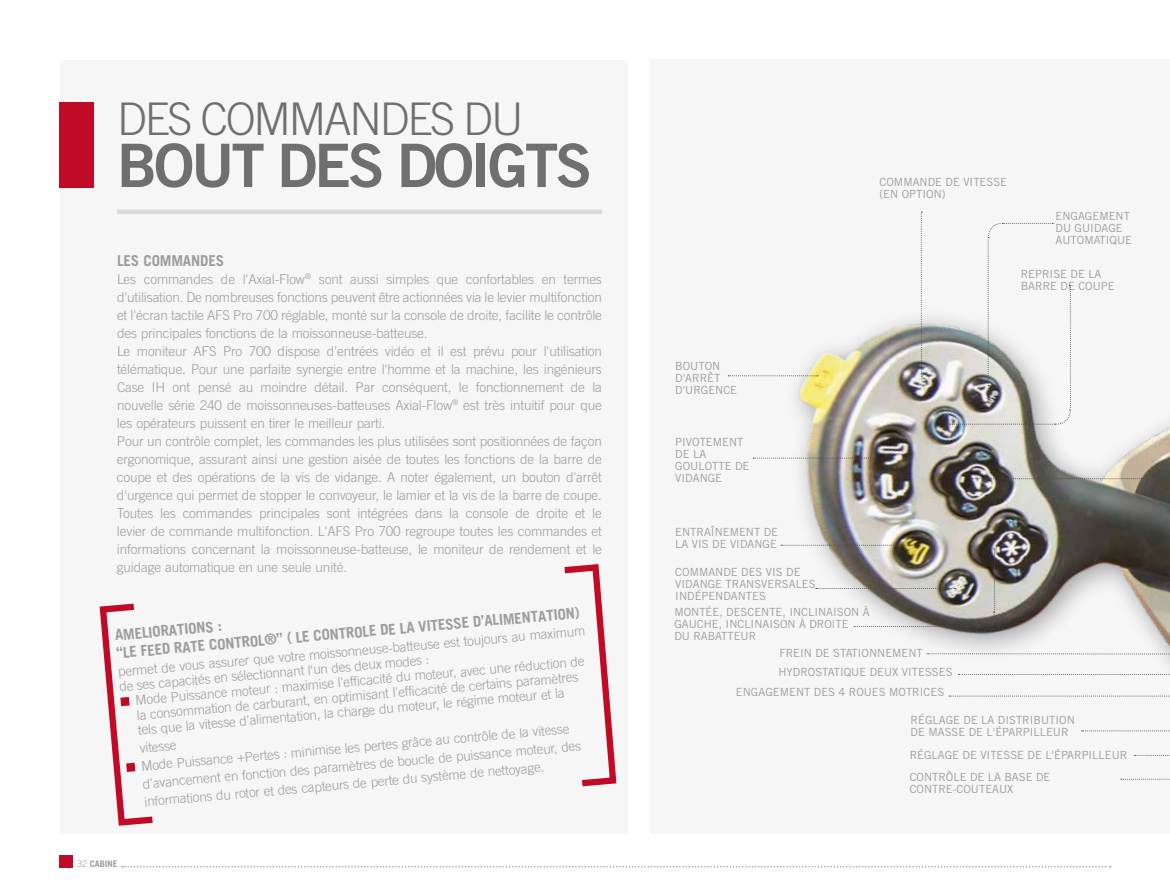
<style>
.page{position:relative;width:1170px;height:893px;background:#fff}
.page>*{position:absolute;margin:0;border:0;box-sizing:border-box;transform-origin:0 0}
.t1{font:60px "Trade Gothic LT Std Bd 2";letter-spacing:-.05em;color:#706f6f}
.t2{font:300 45px "Trade Gothic LT Std";letter-spacing:-.05em;color:#706f6f}
.t3{font:700 15px/18px "Trade Gothic LT Pro";color:#9d9d9c}
.t4{font:700 15px "Trade Gothic LT Std";letter-spacing:-.01em;color:#9d9d9c}
.t5{font:300 13.5px/18px "Trade Gothic LT Std";letter-spacing:-.01em;color:#9d9d9c}
.t6{font:11.25px/12px "Trade Gothic LT Std";color:#9d9d9c}
.t7{font:700 9px "Trade Gothic LT Std";color:#9d9d9c}
.s1{font-weight:300}
</style>
<div class="page">
<div style="left:651px;top:60px;width:518px;height:774px;background:#f6f6f6"></div>
<img style="left:728px;top:211px;width:441px;height:569px">
<div style="left:60px;top:855px;width:13px;height:12px;background:#c10a25"></div>
<div style="left:60px;top:60px;width:567px;height:774px;background:#f6f6f6"></div>
<hr style="left:117px;top:210px;width:485px;height:4px;background:#dadada">
<div style="left:60px;top:102px;width:34px;height:85px;background:#c10a25"></div>
<svg style="left:564px;top:564px;width:53px;height:223px"></svg>
<svg style="left:99px;top:603px;width:54px;height:223px"></svg>
<svg style="left:122px;top:866px;width:988px;height:1px"></svg>
<svg style="left:928px;top:653px;width:242px;height:8px"></svg>
<svg style="left:950px;top:696px;width:220px;height:1px"></svg>
<svg style="left:920px;top:212px;width:2px;height:165px"></svg>
<svg style="left:728px;top:375px;width:90px;height:1px"></svg>
<svg style="left:753px;top:458px;width:121px;height:1px"></svg>
<svg style="left:950px;top:223px;width:121px;height:202px"></svg>
<svg style="left:973px;top:478px;width:197px;height:1px"></svg>
<svg style="left:1082px;top:731px;width:88px;height:1px"></svg>
<svg style="left:1135px;top:755px;width:35px;height:1px"></svg>
<svg style="left:959px;top:671px;width:211px;height:4px"></svg>
<svg style="left:1121px;top:779px;width:49px;height:1px"></svg>
<img style="left:781px;top:545px;width:214px;height:82px">
<h2 class="t2" style="left:117px;top:92px;width:408px">DES COMMANDES DU</h2>
<h1 class="t1" style="left:117px;top:128px;width:476px">BOUT DES DOIGTS</h1>
<p class="t4" style="left:117px;top:251px;width:108px">LES COMMANDES</p>
<p class="t5" style="left:117px;top:270px;width:486px">Les commandes de l'Axial-Flow<sup>®</sup> sont aussi simples que confortables en termes d'utilisation. De nombreuses fonctions peuvent être actionnées via le levier multifonction et l'écran tactile AFS Pro 700 réglable, monté sur la console de droite, facilite le contrôle des principales fonctions de la moissonneuse-batteuse.<br>Le moniteur AFS Pro 700 dispose d'entrées vidéo et il est prévu pour l'utilisation télématique. Pour une parfaite synergie entre l'homme et la machine, les ingénieurs Case IH ont pensé au moindre détail. Par conséquent, le fonctionnement de la nouvelle série 240 de moissonneuses-batteuses Axial-Flow<sup>®</sup> est très intuitif pour que les opérateurs puissent en tirer le meilleur parti.<br>Pour un contrôle complet, les commandes les plus utilisées sont positionnées de façon ergonomique, assurant ainsi une gestion aisée de toutes les fonctions de la barre de coupe et des opérations de la vis de vidange. A noter également, un bouton d'arrêt d'urgence qui permet de stopper le convoyeur, le lamier et la vis de la barre de coupe.<br>Toutes les commandes principales sont intégrées dans la console de droite et le levier de commande multifonction. L'AFS Pro 700 regroupe toutes les commandes et informations concernant la moissonneuse-batteuse, le moniteur de rendement et le guidage automatique en une seule unité.</p>
<p class="t3" style="left:114px;top:626px;width:466px;rotate:-5deg">AMELIORATIONS :<br>“LE FEED RATE CONTROL®” ( LE CONTROLE DE LA VITESSE D’ALIMENTATION)</p>
<p class="t5" style="left:117px;top:664px;width:470px;line-height:15px;rotate:-5deg">permet de vous assurer que votre moissonneuse-batteuse est toujours au maximum de ses capacités en sélectionnant l‘un des deux modes :</p>
<p class="t5" style="left:135px;top:692px;width:452px;line-height:15px;rotate:-5deg">Mode Puissance moteur : maximise l'efficacité du moteur, avec une réduction de la consommation de carburant, en optimisant l'efficacité de certains paramètres tels que la vitesse d'alimentation, la charge du moteur, le régime moteur et la</p>
<p class="t5" style="left:139px;top:739px;width:441px;rotate:-5deg">vitesse<br>Mode Puissance +Pertes : minimise les pertes grâce au contrôle de la vitesse d'avancement en fonction des paramètres de boucle de puissance moteur, des informations du rotor et des capteurs de perte du système de nettoyage.</p>
<p class="t7" style="left:77px;top:859px;width:42px"><span class="s1">32</span> CABINE</p>
<p class="t6" style="left:879px;top:176px;width:129px">COMMANDE DE VITESSE (EN OPTION)</p>
<p class="t6" style="left:1055px;top:210px;width:78px">ENGAGEMENT<br>DU GUIDAGE<br>AUTOMATIQUE</p>
<p class="t6" style="left:1020px;top:267px;width:95px">REPRISE DE LA<br>BARRE DE COUPE</p>
<p class="t6" style="left:675px;top:360px;width:63px">BOUTON<br>D'ARRÊT<br>D'URGENCE</p>
<p class="t6" style="left:675px;top:435px;width:76px">PIVOTEMENT<br>DE LA<br>GOULOTTE DE<br>VIDANGE</p>
<p class="t6" style="left:675px;top:526px;width:104px">ENTRAÎNEMENT DE<br>LA VIS DE VIDANGE</p>
<p class="t6" style="left:675px;top:566px;width:142px">COMMANDE DES VIS DE<br>VIDANGE TRANSVERSALES<br>INDÉPENDANTES</p>
<p class="t6" style="left:674px;top:606px;width:197px">MONTÉE, DESCENTE, INCLINAISON À<br>GAUCHE, INCLINAISON À DROITE<br>DU RABATTEUR</p>
<p class="t6" style="left:779px;top:647px;width:145px">FREIN DE STATIONNEMENT</p>
<p class="t6" style="left:778px;top:666px;width:175px">HYDROSTATIQUE DEUX VITESSES</p>
<p class="t6" style="left:736px;top:686px;width:210px">ENGAGEMENT DES 4 ROUES MOTRICES</p>
<p class="t6" style="left:910px;top:714px;width:166px">RÉGLAGE DE LA DISTRIBUTION<br>DE MASSE DE L'ÉPARPILLEUR</p>
<p class="t6" style="left:909px;top:749px;width:219px">RÉGLAGE DE VITESSE DE L'ÉPARPILLEUR</p>
<p class="t6" style="left:909px;top:771px;width:142px">CONTRÔLE DE LA BASE DE<br>CONTRE-COUTEAUX</p>
</div>
